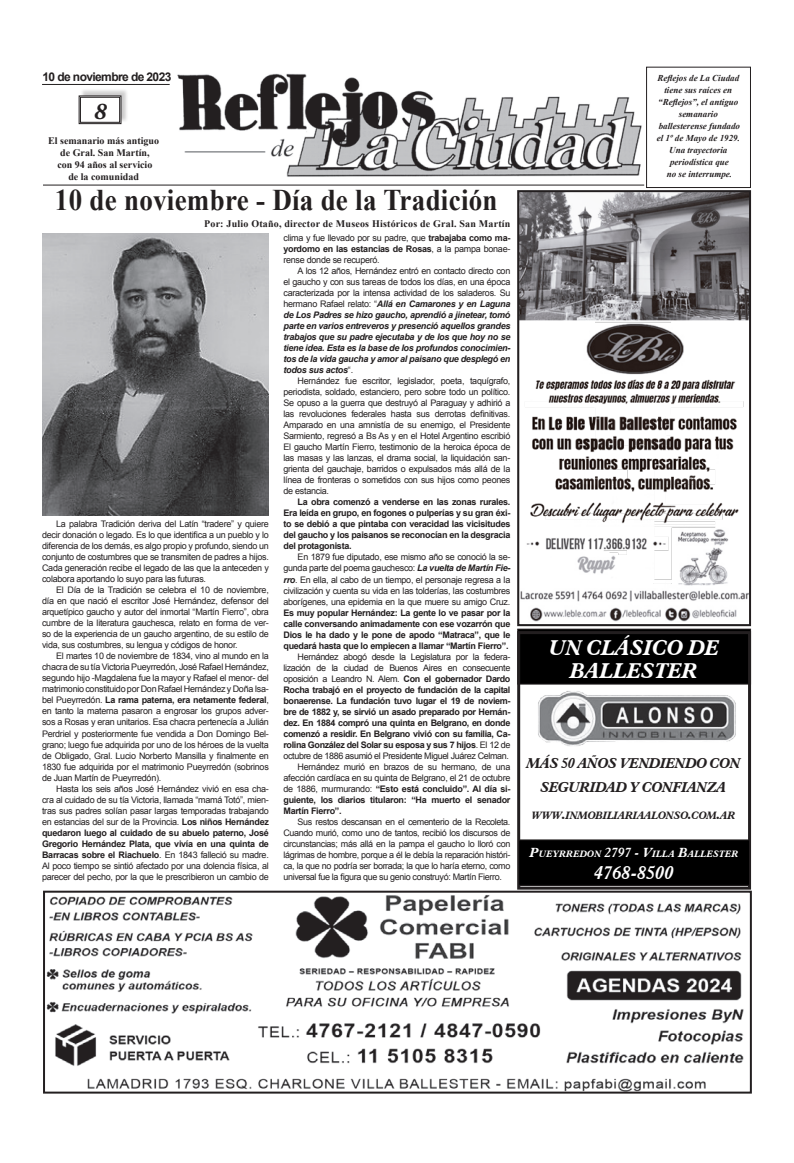
<style>
.page{position:relative;width:794px;height:1163px;background:#fff}
.page>*{position:absolute;margin:0;border:0;box-sizing:border-box;transform-origin:0 0}
.t1{font:700 30px "Times New Roman";letter-spacing:.01em;color:#231f20;scale:.9 1}
.t2{font:italic 700 24px "Adobe Garamond Pro";color:#231f20}
.t3{font:italic 700 21px/23px "Aldine 721 BT";letter-spacing:-.01em;color:#fff;text-align:center}
.t4{font:italic 700 18px "Aldine 721 BT";letter-spacing:.01em;color:#fff}
.t5{font:italic 700 14px/24px "Aldine 721 BT";letter-spacing:-.03em;color:#231f20;text-align:center}
.t6{font:italic 700 13px "Aldine 721 BT";color:#fff}
.t7{font:700 12px "Arial";letter-spacing:-.05em;color:#231f20}
.t8{font:italic 700 10.5px "Aldine 721 BT";color:#231f20}
.t9{font:700 10px "Times New Roman";color:#231f20}
.t10{font:700 10px "Times New Roman";letter-spacing:.02em;color:#231f20}
.t11{font:italic 700 9.1px "Aldine 721 BT";color:#fff}
.t12{font:9px/11px "Arial";letter-spacing:-.03em;color:#231f20;text-align:justify}
.t13{font:700 9px/11px "Arial";letter-spacing:-.035em;color:#231f20;text-align:justify}
.t14{font:italic 700 9px/11px "Arial";letter-spacing:-.03em;color:#231f20;text-align:justify}
.t15{font:italic 700 9px/12px "Times New Roman";color:#231f20;text-align:center}
.s1{font-weight:700}
.s2{font-weight:400;font-style:normal}
.s3{font-weight:700;font-style:italic}
.s4{font-weight:400}
.s5{font-size:15px}
.s6{font-size:13px}
.s7{font-size:9.1px}
</style>
<div class="page">
<img style="left:177px;top:73px;width:465px;height:104px">
<div style="left:646px;top:67px;width:105px;height:121px;border:1px solid #231f20"></div>
<div style="left:80px;top:88px;width:49px;height:34px;background:#231f20;opacity:.23"></div>
<svg style="left:78px;top:95px;width:44px;height:29px"></svg>
<div style="left:80px;top:97px;width:40px;height:26px;border:1px solid #231f20"></div>
<hr style="left:43px;top:184px;width:601px;height:1px;background:#231f20">
<hr style="left:42px;top:84px;width:128px;height:1px;background:#231f20">
<img style="left:46px;top:895px;width:698px;height:195px">
<div style="left:43px;top:890px;width:709px;height:203px;border:2px solid #231f20"></div>
<img style="left:520px;top:193px;width:228px;height:429px">
<div style="left:517px;top:190px;width:234px;height:436px;border:2px solid #231f20"></div>
<div style="left:518px;top:629px;width:232px;height:55px;background:#000"></div>
<div style="left:517px;top:628px;width:234px;height:56px;border:1px solid #231f20"></div>
<div style="left:517px;top:631px;width:234px;height:258px;border:3px solid #231f20"></div>
<img style="left:538px;top:691px;width:198px;height:55px">
<div style="left:519px;top:839px;width:230px;height:46px;background:#000"></div>
<div style="left:518px;top:839px;width:232px;height:46px;border:1px solid #231f20"></div>
<img style="left:43px;top:234px;width:226px;height:281px">
<p class="t7" style="left:43px;top:69px;width:130px">10 de noviembre de 2023</p>
<p class="t2" style="left:94px;top:97px;width:14px">8</p>
<p class="t9" style="left:48px;top:134px;width:112px">El semanario más antiguo</p>
<p class="t9" style="left:60px;top:146px;width:91px">de Gral. San Martín,</p>
<p class="t9" style="left:57px;top:158px;width:97px">con 94 años al servicio</p>
<p class="t9" style="left:68px;top:170px;width:72px">de la comunidad</p>
<p class="t1" style="left:55px;top:180px;width:493px">10 de noviembre - Día de la Tradición</p>
<p class="t10" style="left:204px;top:216px;width:308px">Por: Julio Otaño, director de Museos Históricos de Gral. San Martín</p>
<p class="t12" style="left:42px;top:518px;width:228px;text-indent:14px">La palabra Tradición deriva del Latín “tradere” y quiere decir donación o legado. Es lo que identifica a un pueblo y lo diferencia de los demás, es algo propio y profundo, siendo un conjunto de costumbres que se transmiten de padres a hijos.<br>Cada generación recibe el legado de las que la anteceden y colabora aportando lo suyo para las futuras.</p>
<p class="t12" style="left:42px;top:584px;width:228px;text-indent:14px">El Día de la Tradición se celebra el 10 de noviembre, día en que nació el escritor José Hernández, defensor del arquetípico gaucho y autor del inmortal “Martín Fierro”, obra cumbre de la literatura gauchesca, relato en forma de ver&shy;so de la experiencia de un gaucho argentino, de su estilo de vida, sus costumbres, su lengua y códigos de honor.</p>
<p class="t12" style="left:42px;top:650px;width:228px;text-indent:14px">El martes 10 de noviembre de 1834, vino al mundo en la chacra de su tía Victoria Pueyrredón, José Rafael Hernández, segundo hijo -Magdalena fue la mayor y Rafael el menor- del matrimonio constituido por Don Rafael Hernández y Doña Isa&shy;bel Pueyrredón. <span class="s1">La rama paterna, era netamente federal</span>, en tanto la materna pasaron a engrosar los grupos adver&shy;sos a Rosas y eran unitarios. Esa chacra pertenecía a Julián Perdriel y posteriormente fue vendida a Don Domingo Bel&shy;grano; luego fue adquirida por uno de los héroes de la vuelta de Obligado, Gral. Lucio Norberto Mansilla y finalmente en 1830 fue adquirida por el matrimonio Pueyrredón (sobrinos de Juan Martín de Pueyrredón).</p>
<p class="t12" style="left:42px;top:782px;width:228px;text-indent:14px">Hasta los seis años José Hernández vivió en esa cha&shy;cra al cuidado de su tía Victoria, llamada “mamá Totó”, mien&shy;tras sus padres solían pasar largas temporadas trabajando en estancias del sur de la Provincia. <span class="s1">Los niños Hernández quedaron luego al cuidado de su abuelo paterno, José Gregorio Hernández Plata, que vivía en una quinta de Barracas sobre el Riachuelo</span>. En 1843 falleció su madre.<br>Al poco tiempo se sintió afectado por una dolencia física, al parecer del pecho, por la que le prescribieron un cambio de</p>
<p class="t12" style="left:283px;top:233px;width:228px">clima y fue llevado por su padre, que <span class="s1">trabajaba como ma&shy;yordomo en las estancias de Rosas</span>, a la pampa bonae&shy;rense donde se recuperó.</p>
<p class="t14" style="left:283px;top:266px;width:228px;text-indent:14px"><span class="s2">A los 12 años, Hernández entró en contacto directo con el gaucho y con sus tareas de todos los días, en una época caracterizada por la intensa actividad de los saladeros. Su hermano Rafael relato: “</span>Allá en Camarones y en Laguna de Los Padres se hizo gaucho, aprendió a jinetear, tomó parte en varios entreveros y presenció aquellos grandes trabajos que su padre ejecutaba y de los que hoy no se tiene idea. Esta es la base de los profundos conocimien&shy;tos de la vida gaucha y amor al paisano que desplegó en todos sus actos<span class="s2">“.</span></p>
<p class="t12" style="left:283px;top:376px;width:228px;text-indent:14px">Hernández fue escritor, legislador, poeta, taquígrafo, periodista, soldado, estanciero, pero sobre todo un político.<br>Se opuso a la guerra que destruyó al Paraguay y adhirió a las revoluciones federales hasta sus derrotas definitivas.<br>Amparado en una amnistía de su enemigo, el Presidente Sarmiento, regresó a Bs As y en el Hotel Argentino escribió El gaucho Martín Fierro, testimonio de la heroica época de las masas y las lanzas, el drama social, la liquidación san&shy;grienta del gauchaje, barridos o expulsados más allá de la línea de fronteras o sometidos con sus hijos como peones de estancia.</p>
<p class="t13" style="left:283px;top:497px;width:228px;text-indent:14px">La obra comenzó a venderse en las zonas rurales.<br>Era leída en grupo, en fogones o pulperías y su gran éxi&shy;to se debió a que pintaba con veracidad las vicisitudes del gaucho y los paisanos se reconocían en la desgracia del protagonista.</p>
<p class="t12" style="left:283px;top:552px;width:228px;text-indent:14px">En 1879 fue diputado, ese mismo año se conoció la se&shy;gunda parte del poema gauchesco: <span class="s3">La vuelta de Martín Fie&shy;rro</span>. En ella, al cabo de un tiempo, el personaje regresa a la civilización y cuenta su vida en las tolderías, las costumbres aborígenes, una epidemia en la que muere su amigo Cruz.<br><span class="s1">Es muy popular Hernández: La gente lo ve pasar por la calle conversando animadamente con ese vozarrón que Dios le ha dado y le pone de apodo “Matraca”, que le quedará hasta que lo empiecen a llamar “Martín Fierro”.</span></p>
<p class="t13" style="left:283px;top:651px;width:228px;text-indent:14px"><span class="s4">Hernández abogó desde la Legislatura por la federa&shy;lización de la ciudad de Buenos Aires en consecuente oposición a Leandro N. Alem.</span> Con el gobernador Dardo Rocha trabajó en el proyecto de fundación de la capital bonaerense. La fundación tuvo lugar el 19 de noviem&shy;bre de 1882 y, se sirvió un asado preparado por Hernán&shy;dez. En 1884 compró una quinta en Belgrano, en donde comenzó a residir. En Belgrano vivió con su familia, Ca&shy;rolina González del Solar su esposa y sus 7 hijos<span class="s4">. El 12 de octubre de 1886 asumió el Presidente Miguel Juárez Celman.</span></p>
<p class="t12" style="left:283px;top:761px;width:228px;text-indent:14px">Hernández murió en brazos de su hermano, de una afección cardíaca en su quinta de Belgrano, el 21 de octubre de 1886, murmurando: <span class="s1">“Esto está concluido”. Al día si&shy;guiente, los diarios titularon: “Ha muerto el senador Martín Fierro”.</span></p>
<p class="t12" style="left:283px;top:816px;width:228px;text-indent:14px">Sus restos descansan en el cementerio de la Recoleta.<br>Cuando murió, como uno de tantos, recibió los discursos de circunstancias; más allá en la pampa el gaucho lo lloró con lágrimas de hombre, porque a él le debía la reparación históri&shy;ca, la que no podría ser borrada; la que lo haría eterno, como universal fue la figura que su genio construyó: Martín Fierro.</p>
<p class="t15" style="left:657px;top:72px;width:83px">Reflejos de La Ciudad</p>
<p class="t15" style="left:658px;top:84px;width:82px">tiene sus raíces en “Reflejos”, el antiguo semanario</p>
<p class="t15" style="left:656px;top:120px;width:85px;text-align:left">ballesterense fundado el 1º de Mayo de 1929.</p>
<p class="t15" style="left:669px;top:144px;width:60px">Una trayectoria</p>
<p class="t15" style="left:670px;top:156px;width:60px">periodística que</p>
<p class="t15" style="left:667px;top:168px;width:67px">no se interrumpe.</p>
<p class="t3" style="left:549px;top:636px;width:172px">UN CLÁSICO DE<br>BALLESTER</p>
<p class="t5" style="left:526px;top:751px;width:216px">MÁS 50 AÑOS VENDIENDO CON<br>SEGURIDAD Y CONFIANZA</p>
<p class="t8" style="left:531px;top:809px;width:42px">WWW<span class="s5">.</span>INMOBILIARIAALONSO</p>
<p class="t8" style="left:688px;top:809px;width:41px"><span class="s5">.</span>COM<span class="s5">.</span>AR</p>
<p class="t11" style="left:530px;top:848px;width:17px"><span class="s6">P</span>UEYRREDON</p>
<p class="t6" style="left:605px;top:844px;width:54px">2797 - V<span class="s7">ILLA</span></p>
<p class="t11" style="left:678px;top:848px;width:17px"><span class="s6">B</span>ALLESTER</p>
<p class="t4" style="left:594px;top:861px;width:81px">4768-8500</p>
</div>
